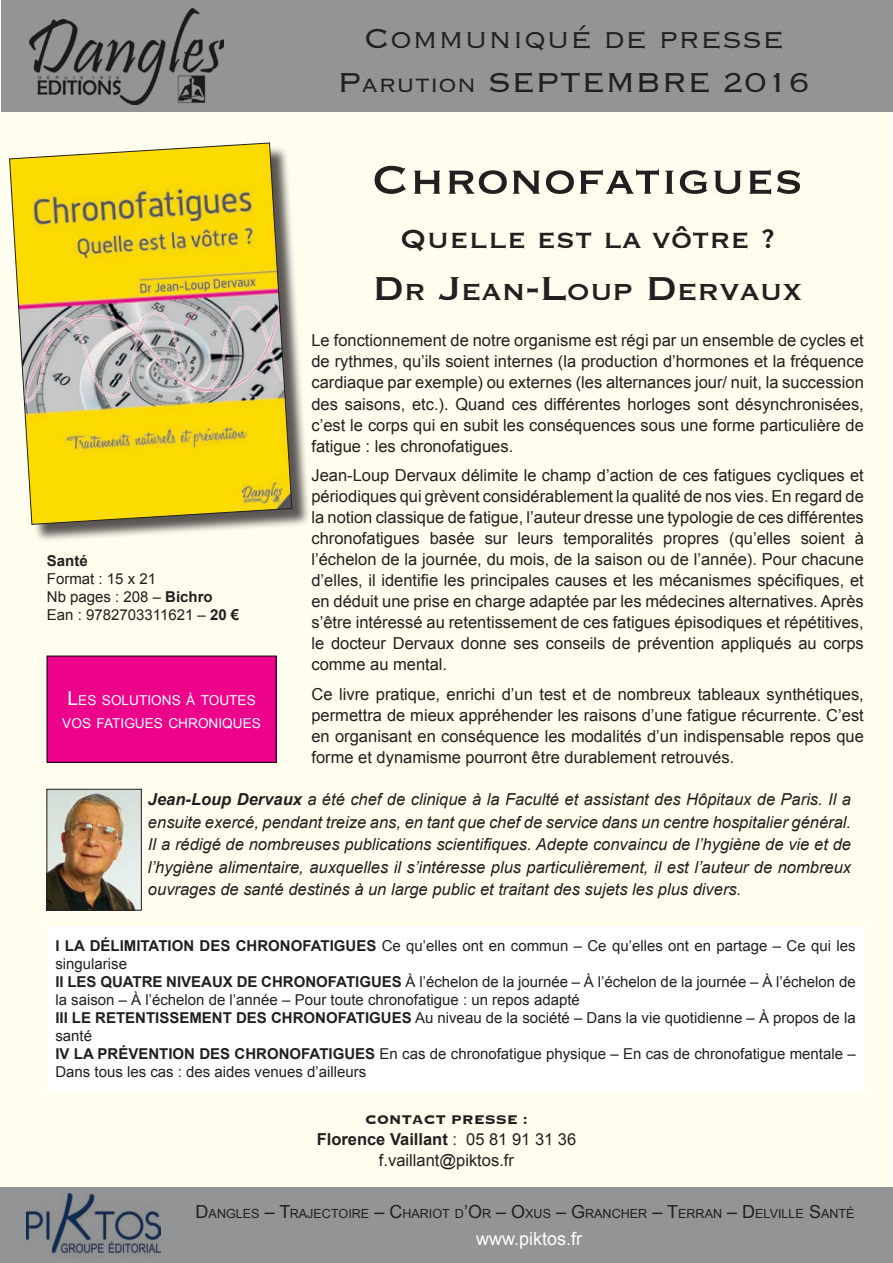
<style>
.page{position:relative;width:893px;height:1263px;background:#fff}
.page>*{position:absolute;margin:0;border:0;box-sizing:border-box;transform-origin:0 0}
.t1{font:52.5px "Copperplate";color:#231f20}
.t2{font:300 36px/43.2px "Copperplate";color:#231f20;text-align:center}
.t3{font:34.5px "Copperplate";color:#231f20}
.t4{font:30.45px "Copperplate";color:#231f20}
.t5{font:18px "Arial";color:#fff}
.t6{font:16.5px/21px "Arial";color:#231f20;text-align:justify}
.t7{font:italic 16.5px/22.5px "Arial";color:#231f20;text-align:justify}
.t8{font:700 16.5px "Arial";color:#231f20}
.t9{font:700 16.5px "Copperplate";color:#231f20}
.t10{font:15px/18px "Arial";color:#231f20}
.t11{font:700 15px "Arial";color:#231f20}
.t12{font:13.65px "Arial";color:#fff}
.t13{font:12.6px "Arial";color:#231f20}
.s1{font-weight:700}
.s2{font-size:19.5px}
.s3{font-size:25.2px}
.s4{font-size:43.5px}
.s5{font-weight:400}
.s6{font-size:18px}
</style>
<div class="page">
<div style="left:1px;top:112px;width:891px;height:1075px;background:#fffdee"></div>
<div style="left:1px;top:1px;width:891px;height:111px;background:#939495"></div>
<div style="left:47px;top:656px;width:229px;height:106px;background:#ed028c"></div>
<div style="left:0;top:1187px;width:893px;height:76px;background:#939495"></div>
<img style="left:27px;top:1193px;width:134px;height:63px">
<img style="left:30px;top:9px;width:193px;height:95px">
<div style="left:12px;top:146px;width:298px;height:397px;background:#231f20;opacity:.75"></div>
<svg style="left:9px;top:143px;width:283px;height:382px;background:#dac44a"></svg>
<div style="left:47px;top:926px;width:817px;height:164px;background:#fff"></div>
<img style="left:49px;top:791px;width:91px;height:117px">
<div style="left:47px;top:789px;width:95px;height:121px;border:1px solid #231f20"></div>
<p class="t11" style="left:47px;top:551px;width:42px">Santé</p>
<p class="t10" style="left:47px;top:570px;width:111px">Format : 15 x 21</p>
<p class="t10" style="left:47px;top:588px;width:167px">Nb pages : 208 – <span class="s1">Bichro</span></p>
<p class="t10" style="left:47px;top:606px;width:194px">Ean : 9782703311621 – <span class="s1">20 €</span></p>
<p class="t12" style="left:67px;top:691px;width:190px"><span class="s2">L</span>ES SOLUTIONS À TOUTES</p>
<p class="t12" style="left:62px;top:714px;width:200px">VOS FATIGUES CHRONIQUES</p>
<h2 class="t2" style="left:338px;top:15px;width:474px">Communiqué de presse<br>P<span class="s3">arution</span> SEPTEMBRE 2016</h2>
<p class="t1" style="left:372px;top:145px;width:433px">Chronofatigues</p>
<p class="t3" style="left:400px;top:216px;width:377px">Quelle est la vôtre ?</p>
<p class="t4" style="left:373px;top:272px;width:431px"><span class="s4">D</span>r <span class="s4">J</span>ean<span class="s4">-L</span>oup <span class="s4">D</span>ervaux</p>
<p class="t6" style="left:311px;top:330px;width:554px">Le fonctionnement de notre organisme est régi par un ensemble de cycles et de rythmes, qu’ils soient internes (la production d’hormones et la fréquence cardiaque par exemple) ou externes (les alternances jour/ nuit, la succession des saisons, etc.). Quand ces différentes horloges sont désynchronisées, c’est le corps qui en subit les conséquences sous une forme particulière de fatigue : les chronofatigues.</p>
<p class="t6" style="left:311px;top:465px;width:554px">Jean-Loup Dervaux délimite le champ d’action de ces fatigues cycliques et périodiques qui grèvent considérablement la qualité de nos vies. En regard de la notion classique de fatigue, l’auteur dresse une typologie de ces différentes chronofatigues basée sur leurs temporalités propres (qu’elles soient à l’échelon de la journée, du mois, de la saison ou de l’année). Pour chacune d’elles, il identifie les principales causes et les mécanismes spécifiques, et en déduit une prise en charge adaptée par les médecines alternatives. Après s’être intéressé au retentissement de ces fatigues épisodiques et répétitives, le docteur Dervaux donne ses conseils de prévention appliqués au corps comme au mental.</p>
<p class="t6" style="left:311px;top:683px;width:554px">Ce livre pratique, enrichi d’un test et de nombreux tableaux synthétiques, permettra de mieux appréhender les raisons d’une fatigue récurrente. C’est en organisant en conséquence les modalités d’un indispensable repos que forme et dynamisme pourront être durablement retrouvés.</p>
<p class="t7" style="left:148px;top:788px;width:705px"><span class="s1">Jean-Loup Dervaux</span> a été chef de clinique à la Faculté et assistant des Hôpitaux de Paris. Il a ensuite exercé, pendant treize ans, en tant que chef de service dans un centre hospitalier général.<br>Il a rédigé de nombreuses publications scientifiques. Adepte convaincu de l’hygiène de vie et de l’hygiène alimentaire, auxquelles il s’intéresse plus particulièrement, il est l’auteur de nombreux ouvrages de santé destinés à un large public et traitant des sujets les plus divers.</p>
<p class="t10" style="left:55px;top:937px;width:802px"><span class="s1">I LA DÉLIMITATION DES CHRONOFATIGUES</span> Ce qu’elles ont en commun – Ce qu’elles ont en partage – Ce qui les singularise</p>
<p class="t10" style="left:55px;top:973px;width:802px"><span class="s1">II LES QUATRE NIVEAUX DE CHRONOFATIGUES</span> À l’échelon de la journée – À l’échelon de la journée – À l’échelon de la saison – À l’échelon de l’année – Pour toute chronofatigue : un repos adapté</p>
<p class="t10" style="left:55px;top:1009px;width:802px"><span class="s1">III LE RETENTISSEMENT DES CHRONOFATIGUES</span> Au niveau de la société – Dans la vie quotidienne – À propos de la santé</p>
<p class="t10" style="left:55px;top:1045px;width:802px"><span class="s1">IV LA PRÉVENTION DES CHRONOFATIGUES</span> En cas de chronofatigue physique – En cas de chronofatigue mentale –<br>Dans tous les cas : des aides venues d’ailleurs</p>
<p class="t9" style="left:365px;top:1108px;width:164px">CONTACT PRESSE :</p>
<p class="t8" style="left:317px;top:1128px;width:261px">Florence Vaillant <span class="s5">: 05 81 91 31 36</span></p>
<p class="t6" style="left:379px;top:1149px;width:137px">f.vaillant@piktos.fr</p>
<p class="t13" style="left:196px;top:1205px;width:660px"><span class="s6">D</span>ANGLES <span class="s6">– T</span>RAJECTOIRE <span class="s6">– C</span>HARIOT D<span class="s6">’O</span>R <span class="s6">– O</span>XUS <span class="s6">– G</span> RANCHER <span class="s6">– T</span>ERRAN <span class="s6">– D</span> ELVILLE <span class="s6">S</span>ANTÉ</p>
<p class="t5" style="left:476px;top:1227px;width:108px">www.piktos.fr</p>
</div>
